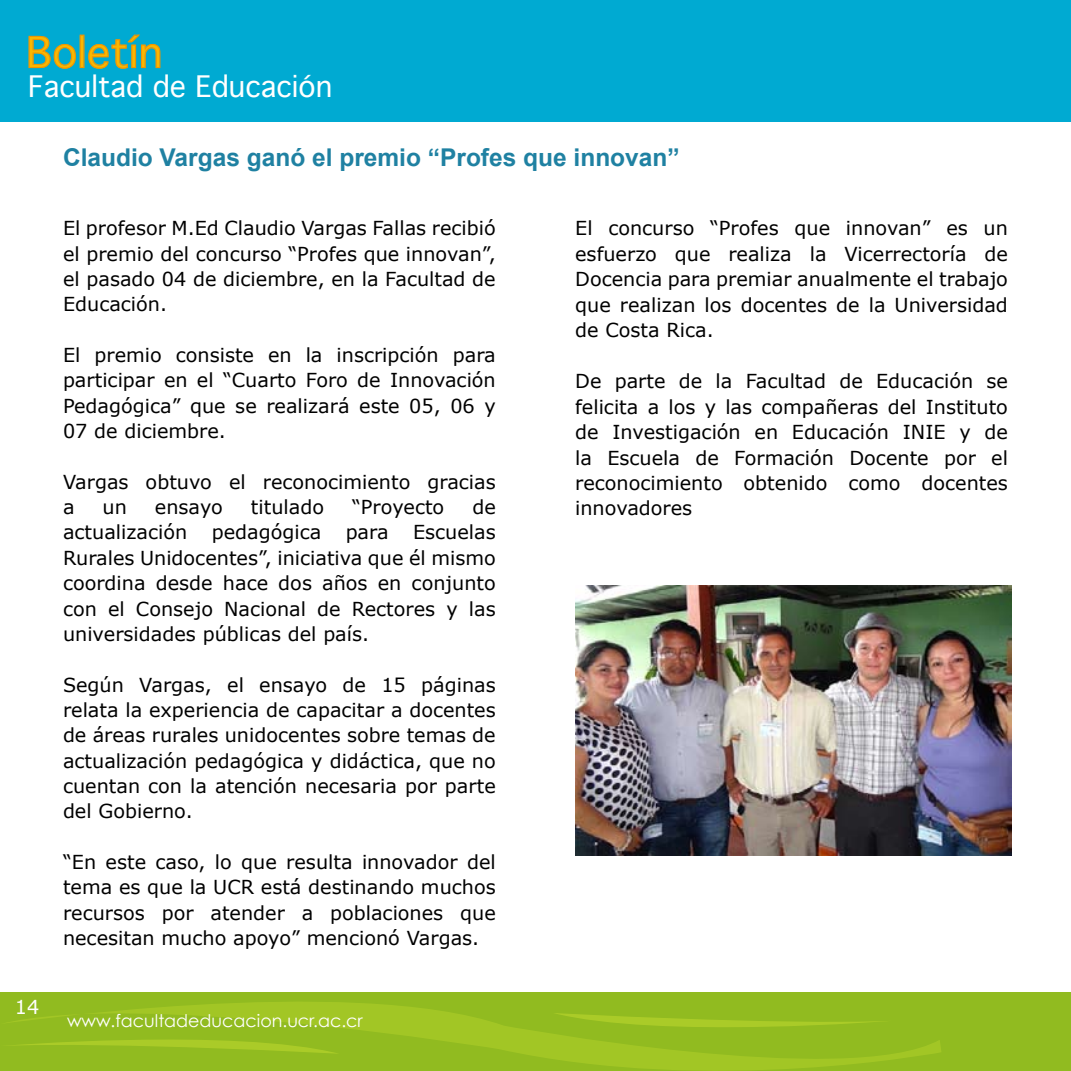
<style>
.page{position:relative;width:1071px;height:1071px;background:#fff}
.page>*{position:absolute;margin:0;border:0;box-sizing:border-box;transform-origin:0 0}
.t1{font:41.12px "Geneva";color:#fab700}
.t2{font:28.35px "Geneva";color:#fff}
.t3{font:700 24.5px "Arial";color:#1f81a2}
.t4{font:19.25px/25.4px "Verdana";color:#000;text-align:justify}
.t5{font:19.25px "Verdana";color:#fff}
.t6{font:17.5px "Century Gothic";color:#fff}
</style>
<div class="page">
<div style="left:0;top:0;width:1071px;height:121px;background:#00aad2"></div>
<div style="left:0;top:993px;width:1071px;height:78px;background:#91bb20"></div>
<svg style="left:8px;top:1002px;width:933px;height:69px"></svg>
<svg style="left:8px;top:1040px;width:332px;height:14px"></svg>
<svg style="left:553px;top:1013px;width:339px;height:14px"></svg>
<svg style="left:28px;top:35px;width:48px;height:34px"></svg>
<div style="left:80px;top:35px;width:5px;height:33px;border:1px solid #f29400"></div>
<svg style="left:88px;top:34px;width:73px;height:35px"></svg>
<img style="left:575px;top:586px;width:436px;height:270px">
<h1 class="t1" style="left:26px;top:27px;width:138px">Boletín</h1>
<h2 class="t2" style="left:28px;top:69px;width:306px">Facultad de Educación</h2>
<p class="t3" style="left:63px;top:144px;width:618px">Claudio Vargas ganó el premio “Profes que innovan”</p>
<p class="t5" style="left:15px;top:995px;width:26px">14</p>
<p class="t4" style="left:63px;top:215px;width:434px">El profesor M.Ed Claudio Vargas Fallas recibió el premio del concurso “Profes que innovan”, el pasado 04 de diciembre, en la Facultad de Educación.</p>
<p class="t4" style="left:63px;top:342px;width:434px">El premio consiste en la inscripción para participar en el “Cuarto Foro de Innovación Pedagógica” que se realizará este 05, 06 y 07 de diciembre.</p>
<p class="t4" style="left:63px;top:468px;width:434px">Vargas obtuvo el reconocimiento gracias a</p>
<p class="t4" style="left:103px;top:494px;width:26px">un</p>
<p class="t4" style="left:155px;top:494px;width:70px">ensayo</p>
<p class="t4" style="left:251px;top:494px;width:75px">titulado</p>
<p class="t4" style="left:352px;top:494px;width:94px">“Proyecto</p>
<p class="t4" style="left:472px;top:494px;width:25px">de</p>
<p class="t4" style="left:63px;top:519px;width:126px">actualización</p>
<p class="t4" style="left:212px;top:519px;width:111px">pedagógica</p>
<p class="t4" style="left:346px;top:519px;width:45px">para</p>
<p class="t4" style="left:63px;top:519px;width:434px;text-indent:350px">Escuelas Rurales Unidocentes”, iniciativa que él mismo coordina desde hace dos años en conjunto con el Consejo Nacional de Rectores y las universidades públicas del país.</p>
<p class="t4" style="left:63px;top:671px;width:434px">Según Vargas, el ensayo de 15 páginas relata la experiencia de capacitar a docentes de áreas rurales unidocentes sobre temas de actualización pedagógica y didáctica, que no cuentan con la atención necesaria por parte del Gobierno.</p>
<p class="t4" style="left:63px;top:849px;width:434px">“En este caso, lo que resulta innovador del tema es que la UCR está destinando muchos recursos por atender a poblaciones que necesitan mucho apoyo” mencionó Vargas.</p>
<p class="t6" style="left:67px;top:1010px;width:297px">www.facultadeducacion.ucr.ac.cr</p>
<p class="t4" style="left:575px;top:215px;width:434px">El concurso “Profes que innovan” es un esfuerzo que realiza la Vicerrectoría de Docencia para premiar anualmente el trabajo que realizan los docentes de la Universidad de Costa Rica.</p>
<p class="t4" style="left:575px;top:368px;width:434px">De parte de la Facultad de Educación se felicita a los y las compañeras del Instituto de Investigación en Educación INIE y de la Escuela de Formación Docente por el reconocimiento obtenido como docentes innovadores</p>
</div>
